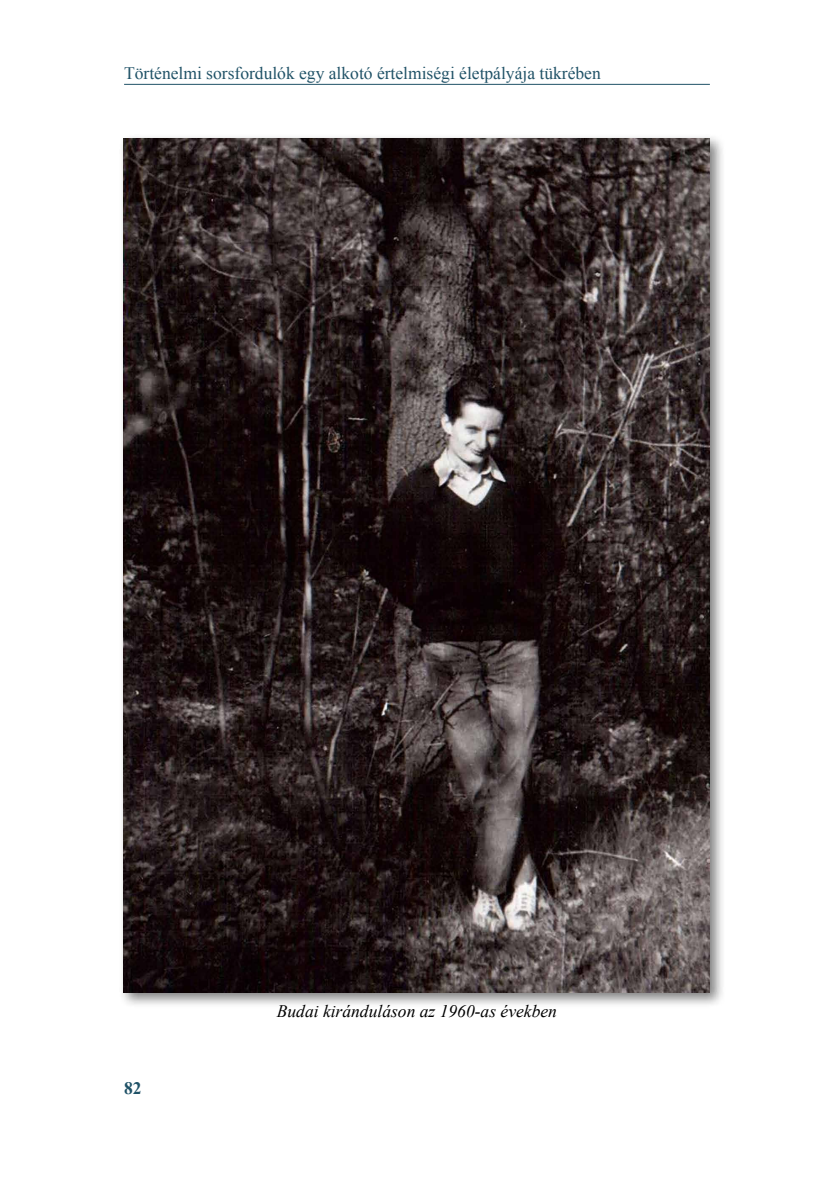
<style>
.page{position:relative;width:834px;height:1181px;background:#fff}
.page>*{position:absolute;margin:0;border:0;box-sizing:border-box;transform-origin:0 0}
.t1{font:17.5px "Times New Roman";color:#205267}
.t2{font:italic 17.5px "Times New Roman";color:#000}
.t3{font:700 17.5px "Times New Roman";color:#205267}
</style>
<div class="page">
<div style="left:119px;top:133px;width:606px;height:876px;background:#000;opacity:.5"></div>
<img style="left:124px;top:139px;width:585px;height:854px">
<hr style="left:124px;top:84px;width:585px;height:1px;background:#205267">
<p class="t1" style="left:124px;top:61px;width:478px">Történelmi sorsfordulók egy alkotó értelmiségi életpályája tükrében</p>
<p class="t3" style="left:124px;top:1075px;width:19px">82</p>
<p class="t2" style="left:277px;top:999px;width:281px">Budai kiránduláson az 1960-as években</p>
</div>
